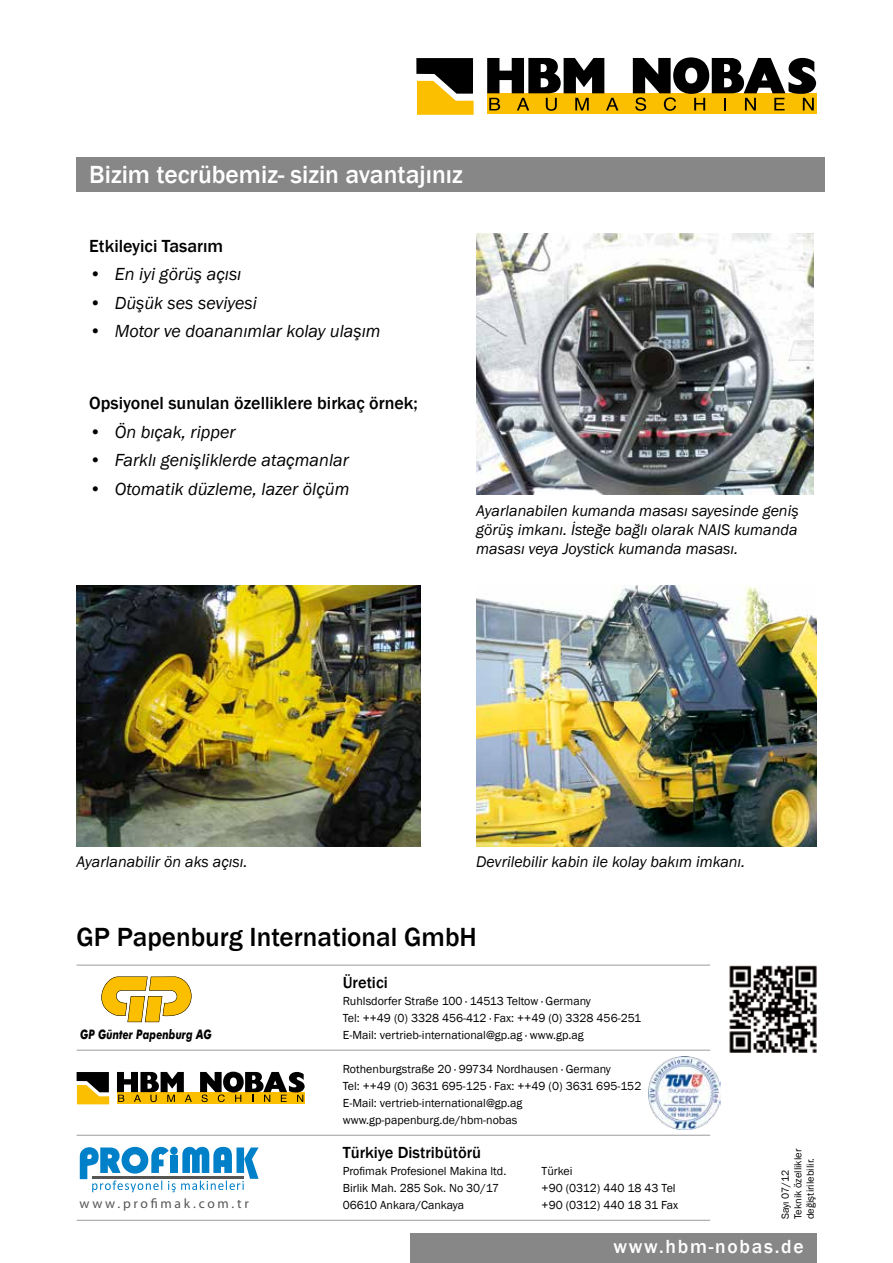
<style>
.page{position:relative;width:893px;height:1263px;background:#fff}
.page>*{position:absolute;margin:0;border:0;box-sizing:border-box;transform-origin:0 0}
.t1{font:500 27px "Franklin Gothic";color:#000}
.t2{font:500 25.5px "Franklin Gothic";color:#fff}
.t3{font:500 19.5px "Franklin Gothic";letter-spacing:.09em;color:#fff}
.t4{font:italic 18px "Franklin Gothic";color:#000}
.t5{font:500 18px "Franklin Gothic";color:#000}
.t6{font:500 16.5px "Franklin Gothic";color:#000}
.t7{font:italic 15.9px/19px "Franklin Gothic";color:#000;text-align:justify}
.t8{font:13.65px "DIN Bek";letter-spacing:.2em;color:#565655}
.t9{font:italic 700 13.2px "Futura BT";letter-spacing:.005em;color:#000;scale:.77 1}
.t10{font:12px/17.1px "Franklin Gothic";color:#000}
.t11{font:10.5px/12.6px "Franklin Gothic";color:#000}
</style>
<div class="page">
<div style="left:410px;top:1233px;width:406px;height:30px;background:#868786"></div>
<div style="left:487px;top:94px;width:329px;height:20px;background:#fcbf00"></div>
<svg style="left:416px;top:58px;width:58px;height:57px;background:#8e7528"></svg>
<svg style="left:487px;top:58px;width:131px;height:53px"></svg>
<svg style="left:633px;top:57px;width:183px;height:54px"></svg>
<img style="left:476px;top:234px;width:338px;height:261px">
<img style="left:77px;top:585px;width:344px;height:261px">
<img style="left:476px;top:585px;width:340px;height:261px">
<div style="left:77px;top:157px;width:748px;height:34px;background:#868786"></div>
<img style="left:729px;top:965px;width:88px;height:88px">
<hr style="left:77px;top:965px;width:633px;height:1px;background:#9c9c9d">
<hr style="left:77px;top:1135px;width:633px;height:1px;background:#9c9c9d">
<hr style="left:77px;top:1050px;width:633px;height:1px;background:#9c9c9d">
<hr style="left:77px;top:1220px;width:633px;height:1px;background:#9c9c9d">
<svg style="left:101px;top:976px;width:91px;height:46px"></svg>
<svg style="left:80px;top:1147px;width:179px;height:45px"></svg>
<div style="left:170px;top:1147px;width:8px;height:8px;background:#0080c8;border-radius:50%"></div>
<hr style="left:92px;top:1176px;width:152px;height:3px;background:#565655">
<div style="left:117px;top:1092px;width:188px;height:12px;background:#fcbf00"></div>
<svg style="left:77px;top:1072px;width:32px;height:32px"></svg>
<svg style="left:117px;top:1072px;width:75px;height:30px"></svg>
<svg style="left:200px;top:1072px;width:105px;height:30px"></svg>
<img style="left:648px;top:1057px;width:73px;height:72px">
<h2 class="t2" style="left:89px;top:159px;width:375px">Bizim tecrübemiz- sizin avantajınız</h2>
<h3 class="t5" style="left:89px;top:234px;width:135px">Etkileyici Tasarım</h3>
<h3 class="t4" style="left:89px;top:263px;width:154px">• En iyi görüş açısı</h3>
<h3 class="t4" style="left:89px;top:291px;width:169px">• Düşük ses seviyesi</h3>
<h3 class="t4" style="left:89px;top:320px;width:293px">• Motor ve doananımlar kolay ulaşım</h3>
<h3 class="t5" style="left:89px;top:392px;width:330px">Opsiyonel sunulan özelliklere birkaç örnek;</h3>
<h3 class="t4" style="left:89px;top:420px;width:148px">• Ön bıçak, ripper</h3>
<h3 class="t4" style="left:89px;top:449px;width:261px">• Farklı genişliklerde ataçmanlar</h3>
<h3 class="t4" style="left:89px;top:477px;width:262px">• Otomatik düzleme, lazer ölçüm</h3>
<h3 class="t7" style="left:476px;top:501px;width:324px">Ayarlanabilen kumanda masası sayesinde geniş görüş imkanı. İsteğe bağlı olarak NAIS kumanda masası veya Joystick kumanda masası.</h3>
<h3 class="t7" style="left:77px;top:853px;width:172px">Ayarlanabilir ön aks açısı.</h3>
<h3 class="t7" style="left:476px;top:853px;width:270px">Devrilebilir kabin ile kolay bakım imkanı.</h3>
<h1 class="t1" style="left:77px;top:920px;width:402px">GP Papenburg International GmbH</h1>
<h3 class="t6" style="left:343px;top:972px;width:46px">Üretici</h3>
<p class="t10" style="left:343px;top:993px;width:300px">Ruhlsdorfer Straße 100 · 14513 Teltow · Germany<br>Tel: ++49 (0) 3328 456-412 · Fax: ++49 (0) 3328 456-251<br>E-Mail: vertrieb-international@gp.ag · www.gp.ag</p>
<p class="t9" style="left:80px;top:1026px;width:172px">GP Günter Papenburg AG</p>
<p class="t8" style="left:80px;top:1195px;width:171px">www.profimak.com.tr</p>
<p class="t10" style="left:343px;top:1060px;width:300px">Rothenburgstraße 20 · 99734 Nordhausen · Germany<br>Tel: ++49 (0) 3631 695-125 · Fax: ++49 (0) 3631 695-152<br>E-Mail: vertrieb-international@gp.ag www.gp-papenburg.de/hbm-nobas</p>
<h3 class="t6" style="left:343px;top:1142px;width:140px">Türkiye Distribütörü</h3>
<p class="t10" style="left:343px;top:1163px;width:165px">Profimak Profesionel Makina ltd.<br>Birlik Mah. 285 Sok. No 30/17<br>06610 Ankara/Cankaya</p>
<p class="t10" style="left:542px;top:1163px;width:138px">Türkei<br>+90 (0312) 440 18 43 Tel +90 (0312) 440 18 31 Fax</p>
<p class="t11" style="left:779px;top:1219px;width:72px;rotate:-90deg">Sayı 07/12<br>Teknik özellikler değiştirilebilir.</p>
<h3 class="t3" style="left:613px;top:1235px;width:192px">www.hbm-nobas.de</h3>
</div>
